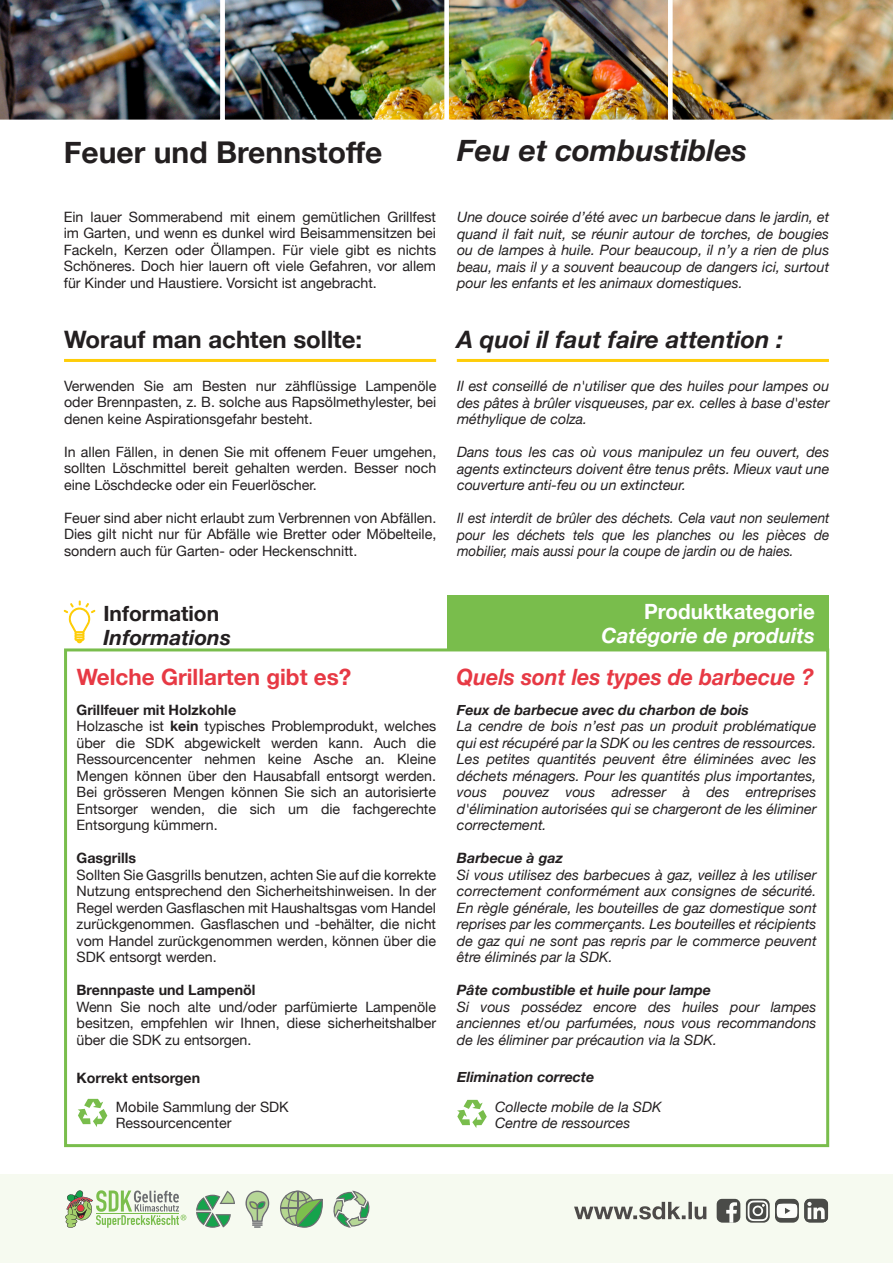
<style>
.page{position:relative;width:893px;height:1263px;background:#fff}
.page>*{position:absolute;margin:0;border:0;box-sizing:border-box;transform-origin:0 0}
.Zwischentitel{font:700 30px "Helvetica Neue";color:#231f20}
.Titel_DE{font:italic 700 30px "Helvetica Neue";color:#231f20}
.t1{font:italic 700 24px "Helvetica Neue";color:#231f20}
.t2{font:700 24px "Helvetica Neue";color:#231f20}
.Sous-titre{font:italic 700 22.5px "Helvetica Neue";color:#e73944;scale:.95 1}
.Sous-titre-2{font:700 22.5px "Helvetica Neue";color:#e73944}
.t3{font:italic 700 21px "Helvetica Neue";color:#fff}
.t4{font:700 21px "Helvetica Neue";color:#fff}
.t5{font:italic 700 21px "Helvetica Neue";color:#231f20}
.t6{font:700 21px "Helvetica Neue";color:#231f20}
.Text_DE{font:14.25px/16.5px "Helvetica Neue";color:#231f20;text-align:justify}
.Text_FR{font:italic 14.25px/16.5px "Helvetica Neue";color:#231f20;text-align:justify}
.Text_FR-2{font:italic 14.25px/16.5px "Helvetica Neue";color:#231f20;text-align:justify;scale:.95 1}
.Text_FR-3{font:italic 700 14.25px "Helvetica Neue";color:#231f20}
.Text_DE-2{font:700 14.25px "Helvetica Neue";color:#231f20}
.s1{font-weight:700}
</style>
<div class="page">
<div style="left:0;top:1174px;width:893px;height:89px;background:#f6faf0"></div>
<svg style="left:65px;top:1190px;width:121px;height:38px"></svg>
<svg style="left:280px;top:1190px;width:43px;height:38px"></svg>
<svg style="left:333px;top:1190px;width:37px;height:38px"></svg>
<svg style="left:245px;top:1190px;width:24px;height:38px"></svg>
<svg style="left:196px;top:1190px;width:39px;height:38px"></svg>
<svg style="left:716px;top:1198px;width:24px;height:25px"></svg>
<svg style="left:746px;top:1198px;width:82px;height:25px"></svg>
<svg style="left:574px;top:1202px;width:132px;height:17px"></svg>
<div style="left:448px;top:595px;width:381px;height:53px;background:#79bd4c"></div>
<div style="left:64px;top:648px;width:765px;height:499px;border:3px solid #79bd4c"></div>
<svg style="left:63px;top:600px;width:33px;height:44px"></svg>
<hr style="left:64px;top:359px;width:372px;height:3px;background:#fecd08">
<hr style="left:457px;top:359px;width:372px;height:3px;background:#fecd08">
<img style="left:0;top:0;width:893px;height:120px">
<svg style="left:78px;top:1099px;width:29px;height:28px"></svg>
<svg style="left:457px;top:1100px;width:30px;height:28px"></svg>
<p class="Zwischentitel" style="left:64px;top:129px;width:320px">Feuer und Brennstoffe</p>
<p class="Titel_DE" style="left:457px;top:127px;width:292px">Feu et combustibles</p>
<p class="Text_DE" style="left:64px;top:209px;width:374px">Ein lauer Sommerabend mit einem gemütlichen Grillfest im Garten, und wenn es dunkel wird Beisammensitzen bei Fackeln, Kerzen oder Öllampen. Für viele gibt es nichts Schöneres. Doch hier lauern oft viele Gefahren, vor allem für Kinder und Haustiere. Vorsicht ist angebracht.</p>
<p class="Text_FR" style="left:457px;top:209px;width:374px">Une douce soirée d’été avec un barbecue dans le jardin, et quand il fait nuit, se réunir autour de torches, de bougies ou de lampes à huile. Pour beaucoup, il n’y a rien de plus beau, mais il y a souvent beaucoup de dangers ici, surtout pour les enfants et les animaux domestiques.</p>
<p class="t2" style="left:64px;top:320px;width:300px">Worauf man achten sollte:</p>
<p class="t1" style="left:457px;top:320px;width:328px">A quoi il faut faire attention :</p>
<p class="Text_DE" style="left:64px;top:378px;width:374px">Verwenden Sie am Besten nur zähflüssige Lampenöle oder Brennpasten, z. B. solche aus Rapsölmethylester, bei denen keine Aspirationsgefahr besteht.</p>
<p class="Text_DE" style="left:64px;top:444px;width:374px">In allen Fällen, in denen Sie mit offenem Feuer umgehen, sollten Löschmittel bereit gehalten werden. Besser noch eine Löschdecke oder ein Feuerlöscher.</p>
<p class="Text_DE" style="left:64px;top:510px;width:374px">Feuer sind aber nicht erlaubt zum Verbrennen von Abfällen.<br>Dies gilt nicht nur für Abfälle wie Bretter oder Möbelteile, sondern auch für Garten- oder Heckenschnitt.</p>
<p class="t6" style="left:103px;top:597px;width:117px">Information</p>
<p class="t5" style="left:103px;top:621px;width:129px">Informations</p>
<p class="Text_FR" style="left:457px;top:379px;width:374px">Il est conseillé de n'utiliser que des huiles pour lampes ou des pâtes à brûler visqueuses, par ex. celles à base d'ester méthylique de colza.</p>
<p class="Text_FR" style="left:457px;top:445px;width:374px">Dans tous les cas où vous manipulez un feu ouvert, des agents extincteurs doivent être tenus prêts. Mieux vaut une couverture anti-feu ou un extincteur.</p>
<p class="Text_FR-2" style="left:457px;top:511px;width:393px">Il est interdit de brûler des déchets. Cela vaut non seulement pour les déchets tels que les planches ou les pièces de mobilier, mais aussi pour la coupe de jardin ou de haies.</p>
<p class="t4" style="left:644px;top:595px;width:172px">Produktkategorie</p>
<p class="t3" style="left:601px;top:619px;width:215px">Catégorie de produits</p>
<p class="Sous-titre-2" style="left:77px;top:659px;width:276px">Welche Grillarten gibt es?</p>
<p class="Sous-titre" style="left:456px;top:659px;width:377px">Quels sont les types de barbecue ?</p>
<p class="Text_DE-2" style="left:77px;top:699px;width:161px">Grillfeuer mit Holzkohle</p>
<p class="Text_DE" style="left:77px;top:719px;width:361px">Holzasche ist <span class="s1">kein</span> typisches Problemprodukt, welches über die SDK abgewickelt werden kann. Auch die Ressourcencenter nehmen keine Asche an. Kleine Mengen können über den Hausabfall entsorgt werden.<br>Bei grösseren Mengen können Sie sich an autorisierte Entsorger wenden, die sich um die fachgerechte Entsorgung kümmern.</p>
<p class="Text_DE-2" style="left:77px;top:847px;width:61px">Gasgrills</p>
<p class="Text_DE" style="left:77px;top:867px;width:361px">Sollten Sie Gasgrills benutzen, achten Sie auf die korrekte Nutzung entsprechend den Sicherheitshinweisen. In der Regel werden Gasflaschen mit Haushaltsgas vom Handel zurückgenommen. Gasflaschen und -behälter, die nicht vom Handel zurückgenommen werden, können über die SDK entsorgt werden.</p>
<p class="Text_DE-2" style="left:77px;top:979px;width:180px">Brennpaste und Lampenöl</p>
<p class="Text_DE" style="left:77px;top:999px;width:361px">Wenn Sie noch alte und/oder parfümierte Lampenöle besitzen, empfehlen wir Ihnen, diese sicherheitshalber über die SDK zu entsorgen.</p>
<p class="Text_FR-3" style="left:457px;top:699px;width:293px">Feux de barbecue avec du charbon de bois</p>
<p class="Text_FR" style="left:457px;top:719px;width:361px">La cendre de bois n’est pas un produit problématique qui est récupéré par la SDK ou les centres de ressources.</p>
<p class="Text_FR" style="left:457px;top:752px;width:361px">Les petites quantités peuvent être éliminées avec les déchets ménagers. Pour les quantités plus importantes, vous pouvez vous adresser à des entreprises d'élimination autorisées qui se chargeront de les éliminer correctement.</p>
<p class="Text_FR-3" style="left:457px;top:847px;width:107px">Barbecue à gaz</p>
<p class="Text_FR" style="left:457px;top:867px;width:361px">Si vous utilisez des barbecues à gaz, veillez à les utiliser correctement conformément aux consignes de sécurité.<br>En règle générale, les bouteilles de gaz domestique sont reprises par les commerçants. Les bouteilles et récipients de gaz qui ne sont pas repris par le commerce peuvent être éliminés par la SDK.</p>
<p class="Text_FR-3" style="left:457px;top:979px;width:256px">Pâte combustible et huile pour lampe</p>
<p class="Text_FR" style="left:457px;top:999px;width:361px">Si vous possédez encore des huiles pour lampes anciennes et/ou parfumées, nous vous recommandons de les éliminer par précaution via la SDK.</p>
<p class="Text_DE-2" style="left:77px;top:1066px;width:125px">Korrekt entsorgen</p>
<p class="Text_DE" style="left:116px;top:1099px;width:174px">Mobile Sammlung der SDK</p>
<p class="Text_DE" style="left:116px;top:1116px;width:117px">Ressourcencenter</p>
<p class="Text_FR-3" style="left:457px;top:1066px;width:139px">Elimination correcte</p>
<p class="Text_FR" style="left:495px;top:1099px;width:168px">Collecte mobile de la SDK</p>
<p class="Text_FR" style="left:495px;top:1115px;width:137px">Centre de ressources</p>
</div>
